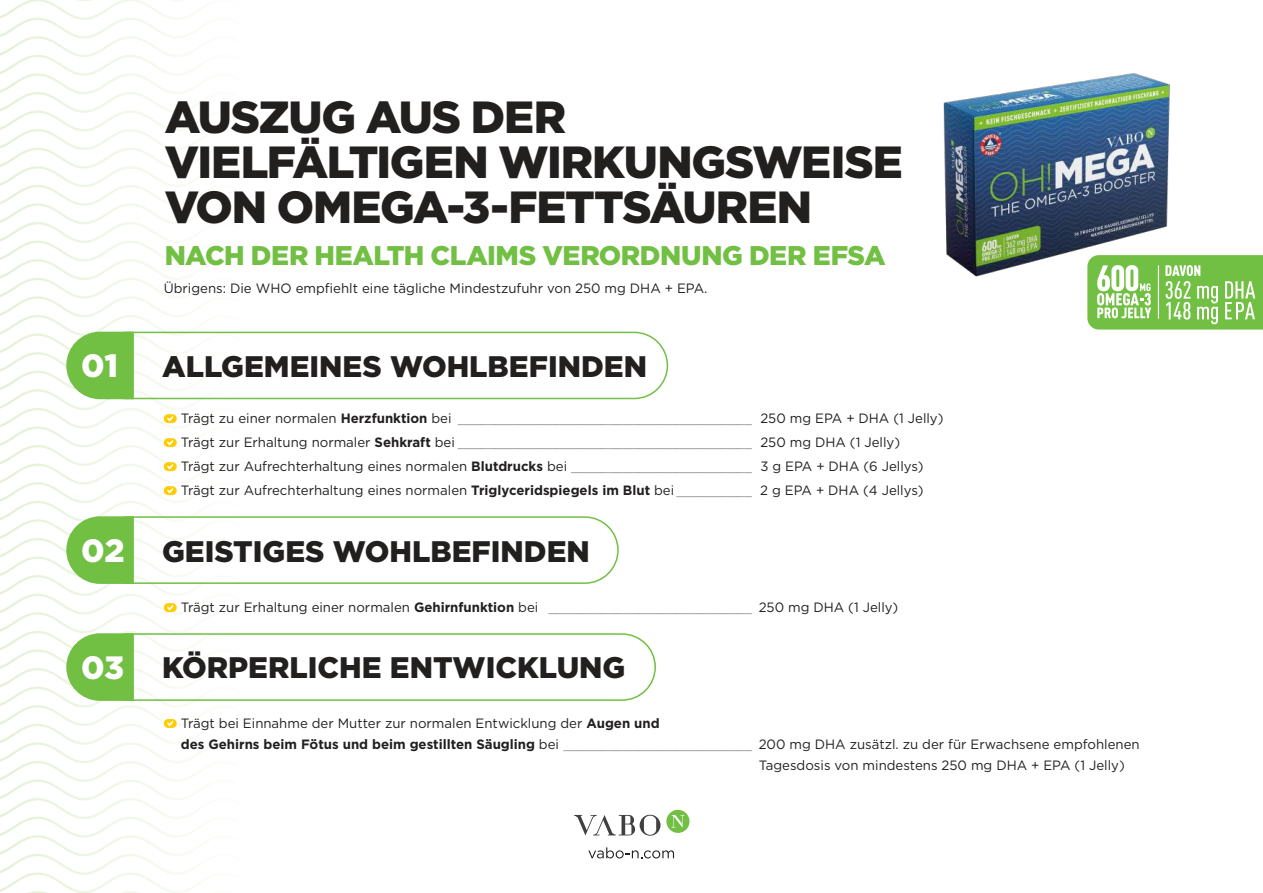
<style>
.page{position:relative;width:1263px;height:893px;background:#fff}
.page>*{position:absolute;margin:0;border:0;box-sizing:border-box;transform-origin:0 0}
.t1{font:900 45px/45px "Gotham";letter-spacing:-.025em;color:#221f1f}
.t2{font:900 32.25px "Gotham";color:#fff}
.t3{font:900 29.7px "Gotham";color:#221f1f}
.t4{font:900 27px "Gotham";letter-spacing:-.02em;color:#71bf43}
.t5{font:13.5px/24px "Gotham";color:#221f1f}
.s1{font-weight:700}
.s2{font-weight:200}
.s3{font-size:32.25px;color:#fff}
</style>
<div class="page">
<div style="left:666px;top:810px;width:23px;height:23px;background:#71bf43;border-radius:50%"></div>
<svg style="left:574px;top:815px;width:86px;height:21px"></svg>
<svg style="left:588px;top:847px;width:86px;height:11px"></svg>
<svg style="left:672px;top:815px;width:12px;height:13px"></svg>
<img style="left:943px;top:73px;width:228px;height:204px">
<svg style="left:0;top:0;width:194px;height:624px"></svg>
<svg style="left:0;top:624px;width:194px;height:269px"></svg>
<svg style="left:164px;top:603px;width:13px;height:9px"></svg>
<svg style="left:167px;top:604px;width:6px;height:6px"></svg>
<svg style="left:66px;top:516px;width:553px;height:69px"></svg>
<svg style="left:66px;top:331px;width:603px;height:69px"></svg>
<svg style="left:164px;top:414px;width:13px;height:9px"></svg>
<svg style="left:167px;top:415px;width:6px;height:6px"></svg>
<svg style="left:164px;top:438px;width:13px;height:9px"></svg>
<svg style="left:167px;top:439px;width:6px;height:6px"></svg>
<svg style="left:164px;top:462px;width:13px;height:9px"></svg>
<svg style="left:167px;top:463px;width:6px;height:6px"></svg>
<svg style="left:164px;top:486px;width:13px;height:9px"></svg>
<svg style="left:167px;top:487px;width:6px;height:6px"></svg>
<svg style="left:164px;top:719px;width:13px;height:9px"></svg>
<svg style="left:167px;top:720px;width:6px;height:6px"></svg>
<svg style="left:66px;top:632px;width:590px;height:70px"></svg>
<svg style="left:1087px;top:255px;width:176px;height:75px;background:#90cd6c"></svg>
<hr style="left:1158px;top:265px;width:1px;height:54px;background:#fff">
<h1 class="t1" style="left:165px;top:95px;width:740px">AUSZUG AUS DER<br>VIELFÄLTIGEN WIRKUNGSWEISE<br>VON OMEGA-3-FETTSÄUREN</h1>
<h3 class="t4" style="left:165px;top:241px;width:722px">NACH DER HEALTH CLAIMS VERORDNUNG DER EFSA</h3>
<p class="t5" style="left:164px;top:276px;width:545px">Übrigens: Die WHO empfiehlt eine tägliche Mindestzufuhr von 250 mg DHA + EPA.</p>
<h2 class="t2" style="left:81px;top:348px;width:38px">01</h2>
<h3 class="t3" style="left:162px;top:350px;width:486px">ALLGEMEINES WOHLBEFINDEN</h3>
<p class="t5" style="left:181px;top:407px;width:764px">Trägt zu einer normalen <span class="s1">Herzfunktion</span> bei <span class="s2">_______________________________________</span> 250 mg EPA + DHA (1 Jelly)<br>Trägt zur Erhaltung normaler <span class="s1">Sehkraft</span> bei <span class="s2">_______________________________________</span> 250 mg DHA (1 Jelly)<br>Trägt zur Aufrechterhaltung eines normalen <span class="s1">Blutdrucks</span> bei <span class="s2">________________________</span> 3 g EPA + DHA (6 Jellys)<br>Trägt zur Aufrechterhaltung eines normalen <span class="s1">Triglyceridspiegels im Blut</span> bei <span class="s2">__________</span> 2 g EPA + DHA (4 Jellys)</p>
<h3 class="t3" style="left:81px;top:535px;width:510px"><span class="s3">02</span> GEISTIGES WOHLBEFINDEN</h3>
<p class="t5" style="left:181px;top:596px;width:719px">Trägt zur Erhaltung einer normalen <span class="s1">Gehirnfunktion</span> bei <span class="s2">___________________________</span> 250 mg DHA (1 Jelly)</p>
<h3 class="t3" style="left:81px;top:651px;width:546px"><span class="s3">03</span> KÖRPERLICHE ENTWICKLUNG</h3>
<p class="t5" style="left:181px;top:711px;width:480px">Trägt bei Einnahme der Mutter zur normalen Entwicklung der <span class="s1">Augen und</span></p>
<p class="t5" style="left:181px;top:732px;width:960px"><span class="s1">des Gehirns beim Fötus und beim gestillten Säugling</span> bei <span class="s2">_________________________</span> 200 mg DHA zusätzl. zu der für Erwachsene empfohlenen</p>
<p class="t5" style="left:759px;top:753px;width:367px">Tagesdosis von mindestens 250 mg DHA + EPA (1 Jelly)</p>
</div>
